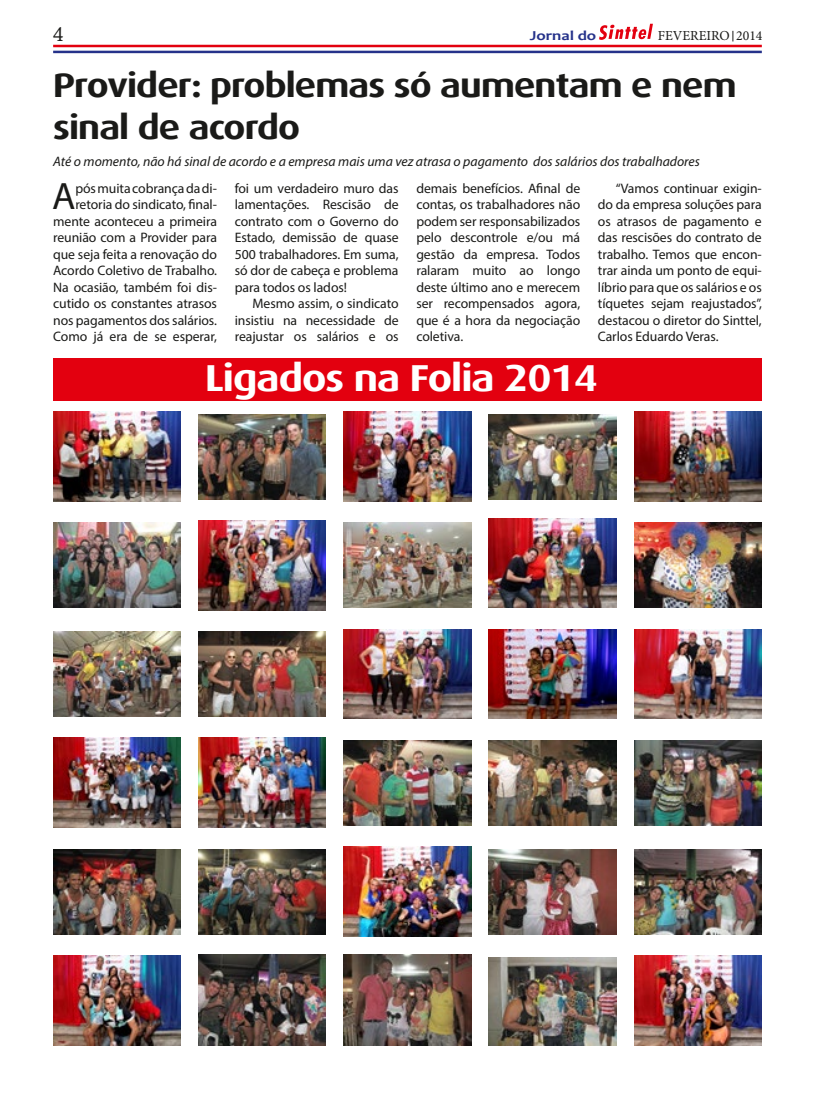
<style>
.page{position:relative;width:815px;height:1099px;background:#fff}
.page>*{position:absolute;margin:0;border:0;box-sizing:border-box;transform-origin:0 0}
.t1{font:38.25px "Myriad Pro";color:#1a1a18}
.t2{font:700 37.5px "Dax Wide";letter-spacing:-.025em;color:#fff}
.t3{font:700 33.75px/41.9px "Dax Wide";letter-spacing:-.025em;color:#1a1a18}
.t4{font:20px "Calisto";color:#1a1a18}
.t5{font:13.75px/16.5px "Myriad Pro";letter-spacing:-.005em;color:#1a1a18;text-align:justify}
.t6{font:italic 13.75px "Myriad Pro";color:#1a1a18}
.t7{font:13.75px "Minion Pro";color:#1a1a18}
.t8{font:700 13.75px "Candara";color:#25328a;scale:1.22 1}
</style>
<div class="page">
<div style="left:53px;top:358px;width:709px;height:42px;background:#e3000f"></div>
<hr style="left:53px;top:51px;width:709px;height:2px;background:#25328a">
<hr style="left:53px;top:45px;width:709px;height:2px;background:#e3000f">
<svg style="left:599px;top:24px;width:54px;height:16px"></svg>
<img style="left:53px;top:631px;width:128px;height:85px">
<img style="left:198px;top:631px;width:128px;height:85px">
<img style="left:634px;top:523px;width:128px;height:85px">
<img style="left:53px;top:523px;width:128px;height:85px">
<img style="left:344px;top:523px;width:127px;height:85px">
<img style="left:489px;top:740px;width:128px;height:85px">
<img style="left:634px;top:740px;width:128px;height:85px">
<img style="left:489px;top:414px;width:128px;height:85px">
<img style="left:198px;top:414px;width:128px;height:85px">
<img style="left:198px;top:849px;width:128px;height:85px">
<img style="left:634px;top:849px;width:128px;height:85px">
<img style="left:53px;top:849px;width:128px;height:85px">
<img style="left:198px;top:954px;width:128px;height:91px">
<img style="left:344px;top:954px;width:127px;height:91px">
<img style="left:489px;top:957px;width:128px;height:88px">
<img style="left:489px;top:849px;width:128px;height:85px">
<img style="left:53px;top:411px;width:128px;height:90px">
<img style="left:344px;top:411px;width:127px;height:90px">
<img style="left:489px;top:518px;width:128px;height:90px">
<img style="left:634px;top:411px;width:128px;height:90px">
<img style="left:344px;top:629px;width:127px;height:90px">
<img style="left:489px;top:629px;width:128px;height:90px">
<img style="left:634px;top:629px;width:128px;height:90px">
<img style="left:53px;top:738px;width:128px;height:89px">
<img style="left:198px;top:738px;width:128px;height:89px">
<img style="left:198px;top:520px;width:128px;height:90px">
<img style="left:53px;top:955px;width:128px;height:90px">
<img style="left:344px;top:846px;width:127px;height:90px">
<img style="left:634px;top:955px;width:128px;height:90px">
<img style="left:344px;top:740px;width:127px;height:85px">
<h3 class="t4" style="left:53px;top:23px;width:12px">4</h3>
<p class="t8" style="left:530px;top:27px;width:56px">Jornal do</p>
<p class="t7" style="left:658px;top:27px;width:106px">FEVEREIRO 2014</p>
<h3 class="t3" style="left:53px;top:65px;width:685px">Provider: problemas só aumentam e nem sinal de acordo</h3>
<p class="t6" style="left:53px;top:153px;width:648px">Até o momento, não há sinal de acordo e a empresa mais uma vez atrasa o pagamento dos salários dos trabalhadores</p>
<h1 class="t1" style="left:52px;top:173px;width:25px">A</h1>
<p class="t5" style="left:53px;top:180px;width:165px;text-align:right">pós muita cobrança da di&shy;retoria do sindicato, final&shy;mente aconteceu a primeira reunião com a Provider para que seja feita a renovação do<br>Acordo Coletivo de Trabalho.<br>Na ocasião, também foi dis&shy;cutido os constantes atrasos nos pagamentos dos salários.<br>Como já era de se esperar,</p>
<p class="t5" style="left:235px;top:180px;width:165px">foi um verdadeiro muro das lamentações. Rescisão de contrato com o Governo do Estado, demissão de quase 500 trabalhadores. Em suma, só dor de cabeça e problema para todos os lados!</p>
<p class="t5" style="left:416px;top:180px;width:165px">demais benefícios. Afinal de contas, os trabalhadores não podem ser responsabilizados pelo descontrole e/ou má gestão da empresa. Todos ralaram muito ao longo deste último ano e merecem ser recompensados agora, que é a hora da negociação coletiva.</p>
<p class="t5" style="left:598px;top:180px;width:165px;text-indent:18px">“Vamos continuar exigin&shy;do da empresa soluções para os atrasos de pagamento e das rescisões do contrato de trabalho. Temos que encon&shy;trar ainda um ponto de equi&shy;líbrio para que os salários e os tíquetes sejam reajustados”, destacou o diretor do Sinttel, Carlos Eduardo Veras.</p>
<p class="t5" style="left:235px;top:295px;width:165px;text-indent:18px">Mesmo assim, o sindicato insistiu na necessidade de reajustar os salários e os</p>
<h2 class="t2" style="left:205px;top:356px;width:394px">Ligados na Folia 2014</h2>
</div>
